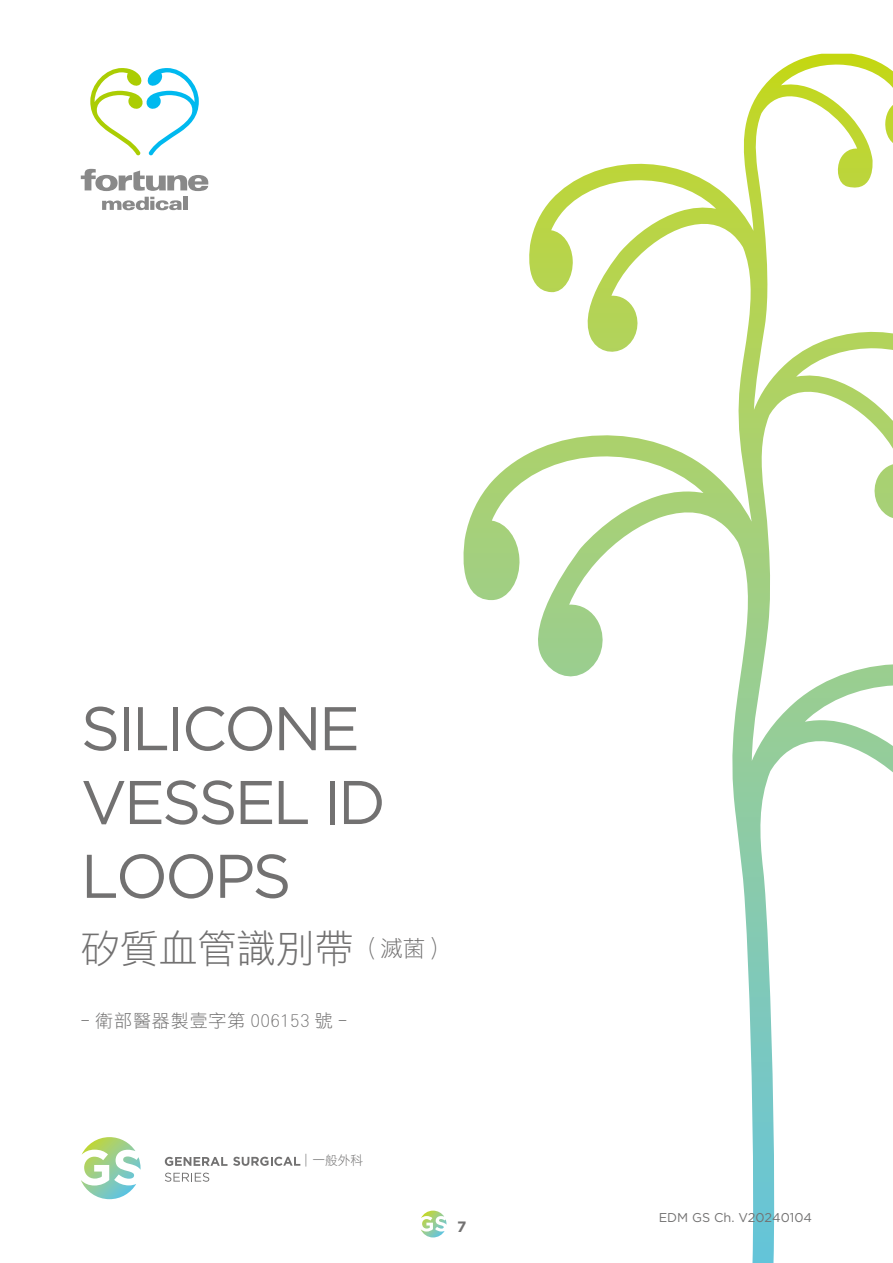
<style>
.page{position:relative;width:893px;height:1263px;background:#fff}
.page>*{position:absolute;margin:0;border:0;box-sizing:border-box;transform-origin:0 0}
.t1{font:61.5px/73.8px "Gotham";letter-spacing:-.05em;color:#727171}
.t2{font:39px "DF Hei Lt HK BF";color:#727171}
.t3{font:18px "DF Hei Lt HK BF";letter-spacing:.05em;color:#727171}
.t4{font:700 15px "Gotham";color:#727171}
.t5{font:12.75px "Gotham";color:#727171}
.t6{font:12.75px "DF Hei Lt HK BF";color:#727171}
.s1{font-size:22.5px}
</style>
<div class="page">
<svg style="left:463px;top:54px;width:430px;height:1209px"></svg>
<svg style="left:165px;top:1157px;width:135px;height:9px"></svg>
<svg style="left:165px;top:1172px;width:44px;height:10px"></svg>
<svg style="left:81px;top:1137px;width:60px;height:62px"></svg>
<svg style="left:102px;top:197px;width:80px;height:13px"></svg>
<hr style="left:183px;top:197px;width:4px;height:13px;background:#898989">
<svg style="left:81px;top:169px;width:127px;height:22px"></svg>
<svg style="left:90px;top:68px;width:109px;height:87px"></svg>
<svg style="left:421px;top:1210px;width:25px;height:27px"></svg>
<p class="t1" style="left:81px;top:690px;width:307px">SILICONE<br>VESSEL ID<br>LOOPS</p>
<p class="t2" style="left:81px;top:929px;width:363px">矽質血管識別帶 <span class="s1">( 滅菌 )</span></p>
<p class="t3" style="left:81px;top:1011px;width:268px">- 衛部醫器製壹字第 006153 號 -</p>
<p class="t6" style="left:303px;top:1153px;width:62px">| 一般外科</p>
<p class="t4" style="left:457px;top:1217px;width:11px">7</p>
<p class="t5" style="left:659px;top:1209px;width:155px">EDM GS Ch. V20240104</p>
</div>
